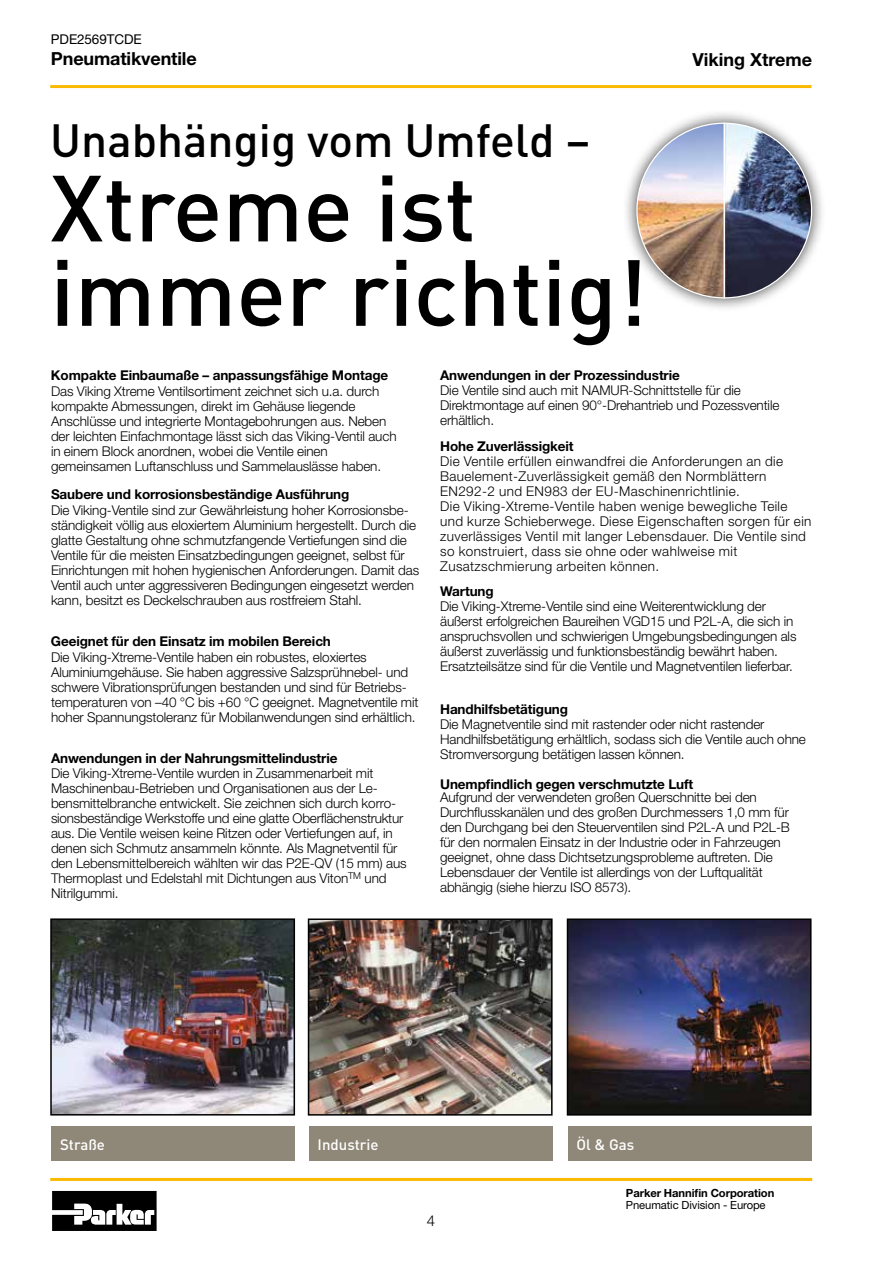
<style>
.page{position:relative;width:893px;height:1263px;background:#fff}
.page>*{position:absolute;margin:0;border:0;box-sizing:border-box;transform-origin:0 0}
.t1{font:500 92.25px/84.4px "DINOT";color:#000}
.t2{font:500 45.9px "DINOT";color:#000}
.t3{font:700 18px "Helvetica Neue LT Std";letter-spacing:-.01em;color:#000}
.t4{font:500 15px "DIN";color:#fff}
.t5{font:300 15px "Helvetica Neue LT Std";color:#000}
.t6{font:300 13.5px/15px "Helvetica Neue LT Std";letter-spacing:-.01em;color:#000}
.t7{font:300 13.5px/15px "Helvetica Neue LT Std";letter-spacing:.03em;color:#000}
.t8{font:700 13.5px "Helvetica Neue LT Std";letter-spacing:-.01em;color:#000}
.t9{font:13.5px "Helvetica Neue LT Std";letter-spacing:-.01em;color:#000}
.t10{font:700 11.25px "Helvetica Neue LT Std";letter-spacing:-.01em;color:#000}
.t11{font:11.25px "Helvetica Neue LT Std";letter-spacing:-.01em;color:#000}
</style>
<div class="page">
<hr style="left:50px;top:85px;width:761px;height:3px;background:#fbba00">
<hr style="left:50px;top:1178px;width:762px;height:3px;background:#fbba00">
<svg style="left:52px;top:1191px;width:105px;height:40px"></svg>
<img style="left:570px;top:921px;width:238px;height:191px">
<div style="left:567px;top:918px;width:244px;height:197px;border:2px solid #000"></div>
<img style="left:311px;top:921px;width:239px;height:191px">
<div style="left:308px;top:918px;width:245px;height:197px;border:2px solid #000"></div>
<img style="left:53px;top:921px;width:239px;height:191px">
<div style="left:50px;top:918px;width:245px;height:197px;border:2px solid #000"></div>
<div style="left:568px;top:1127px;width:243px;height:34px;background:#8f8777"></div>
<div style="left:309px;top:1127px;width:244px;height:34px;background:#8f8777"></div>
<div style="left:52px;top:1127px;width:243px;height:34px;background:#8f8777"></div>
<div style="left:622px;top:109px;width:204px;height:203px;background:#000;opacity:.75"></div>
<img style="left:637px;top:123px;width:175px;height:175px;border-radius:87px">
<hr style="left:723px;top:123px;width:2px;height:175px;background:#fff">
<p class="t9" style="left:51px;top:31px;width:92px">PDE2569TCDE</p>
<h3 class="t3" style="left:51px;top:48px;width:147px">Pneumatikventile</h3>
<h2 class="t2" style="left:50px;top:109px;width:541px">Unabhängig vom Umfeld –</h2>
<h1 class="t1" style="left:50px;top:162px;width:599px">Xtreme ist immer richtig!</h1>
<h3 class="t3" style="left:693px;top:49px;width:121px">Viking Xtreme</h3>
<p class="t8" style="left:51px;top:366px;width:339px">Kompakte Einbaumaße – anpassungsfähige Montage</p>
<p class="t6" style="left:51px;top:383px;width:347px">Das Viking Xtreme Ventilsortiment zeichnet sich u.a. durch kompakte Abmessungen, direkt im Gehäuse liegende Anschlüsse und integrierte Montagebohrungen aus. Neben der leichten Einfachmontage lässt sich das Viking-Ventil auch in einem Block anordnen, wobei die Ventile einen gemeinsamen Luftanschluss und Sammelauslässe haben.</p>
<p class="t8" style="left:51px;top:485px;width:300px">Saubere und korrosionsbeständige Ausführung</p>
<p class="t6" style="left:51px;top:502px;width:370px">Die Viking-Ventile sind zur Gewährleistung hoher Korrosionsbe&shy;ständigkeit völlig aus eloxiertem Aluminium hergestellt. Durch die glatte Gestaltung ohne schmutzfangende Vertiefungen sind die Ventile für die meisten Einsatzbedingungen geeignet, selbst für Einrichtungen mit hohen hygienischen Anforderungen. Damit das Ventil auch unter aggressiveren Bedingungen eingesetzt werden kann, besitzt es Deckelschrauben aus rostfreiem Stahl.</p>
<p class="t8" style="left:51px;top:633px;width:281px">Geeignet für den Einsatz im mobilen Bereich</p>
<p class="t6" style="left:51px;top:650px;width:369px">Die Viking-Xtreme-Ventile haben ein robustes, eloxiertes Aluminiumgehäuse. Sie haben aggressive Salzsprühnebel- und schwere Vibrationsprüfungen bestanden und sind für Betriebs&shy;temperaturen von –40 °C bis +60 °C geeignet. Magnetventile mit hoher Spannungstoleranz für Mobilanwendungen sind erhältlich.</p>
<p class="t8" style="left:51px;top:750px;width:288px">Anwendungen in der Nahrungsmittelindustrie</p>
<p class="t6" style="left:51px;top:766px;width:357px">Die Viking-Xtreme-Ventile wurden in Zusammenarbeit mit Maschinenbau-Betrieben und Organisationen aus der Le&shy;bensmittelbranche entwickelt. Sie zeichnen sich durch korro&shy;sionsbeständige Werkstoffe und eine glatte Oberflächenstruktur aus. Die Ventile weisen keine Ritzen oder Vertiefungen auf, in denen sich Schmutz ansammeln könnte. Als Magnetventil für den Lebensmittelbereich wählten wir das P2E-QV (15 mm) aus Thermoplast und Edelstahl mit Dichtungen aus Viton<sup>TM</sup> und Nitrilgummi.</p>
<p class="t8" style="left:440px;top:366px;width:241px">Anwendungen in der Prozessindustrie</p>
<p class="t6" style="left:440px;top:382px;width:341px">Die Ventile sind auch mit NAMUR-Schnittstelle für die<br>Direktmontage auf einen 90°-Drehantrieb und Pozessventile erhältlich.</p>
<p class="t8" style="left:440px;top:438px;width:135px">Hohe Zuverlässigkeit</p>
<p class="t7" style="left:440px;top:453px;width:373px">Die Ventile erfüllen einwandfrei die Anforderungen an die Bauelement-Zuverlässigkeit gemäß den Normblättern EN292-2 und EN983 der EU-Maschinenrichtlinie.<br>Die Viking-Xtreme-Ventile haben wenige bewegliche Teile und kurze Schieberwege. Diese Eigenschaften sorgen für ein zuverlässiges Ventil mit langer Lebensdauer. Die Ventile sind so konstruiert, dass sie ohne oder wahlweise mit Zusatzschmierung arbeiten können.</p>
<p class="t8" style="left:440px;top:582px;width:55px">Wartung</p>
<p class="t6" style="left:440px;top:598px;width:358px">Die Viking-Xtreme-Ventile sind eine Weiterentwicklung der äußerst erfolgreichen Baureihen VGD15 und P2L-A, die sich in anspruchsvollen und schwierigen Umgebungsbedingungen als äußerst zuverlässig und funktionsbeständig bewährt haben.<br>Ersatzteilsätze sind für die Ventile und Magnetventilen lieferbar.</p>
<p class="t8" style="left:440px;top:701px;width:130px">Handhilfsbetätigung</p>
<p class="t6" style="left:440px;top:716px;width:367px">Die Magnetventile sind mit rastender oder nicht rastender<br>Handhilfsbetätigung erhältlich, sodass sich die Ventile auch ohne<br>Stromversorgung betätigen lassen können.</p>
<p class="t8" style="left:440px;top:776px;width:255px">Unempfindlich gegen verschmutzte Luft</p>
<p class="t6" style="left:440px;top:789px;width:351px">Aufgrund der verwendeten großen Querschnitte bei den Durchflusskanälen und des großen Durchmessers 1,0 mm für den Durchgang bei den Steuerventilen sind P2L-A und P2L-B für den normalen Einsatz in der Industrie oder in Fahrzeugen geeignet, ohne dass Dichtsetzungsprobleme auftreten. Die Lebensdauer der Ventile ist allerdings von der Luftqualität abhängig (siehe hierzu ISO 8573).</p>
<p class="t4" style="left:60px;top:1135px;width:46px">Straße</p>
<p class="t4" style="left:318px;top:1135px;width:62px">Industrie</p>
<p class="t4" style="left:577px;top:1135px;width:59px">Öl &amp; Gas</p>
<p class="t5" style="left:427px;top:1211px;width:10px">4</p>
<p class="t10" style="left:626px;top:1186px;width:150px">Parker Hannifin Corporation</p>
<p class="t11" style="left:626px;top:1199px;width:141px">Pneumatic Division - Europe</p>
</div>
